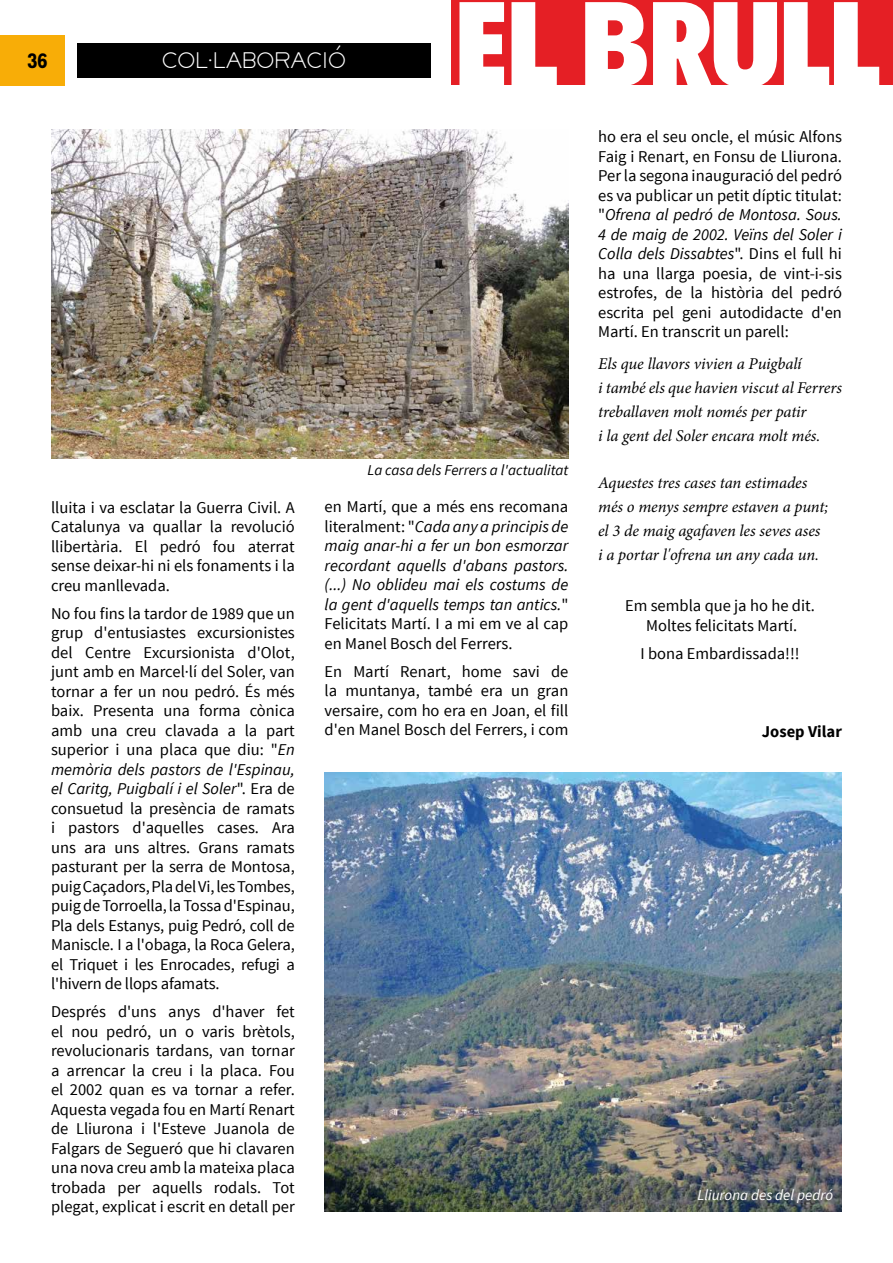
<style>
.page{position:relative;width:893px;height:1263px;background:#fff}
.page>*{position:absolute;margin:0;border:0;box-sizing:border-box;transform-origin:0 0}
.t1{font:900 122.4px "Decalotype";color:#fff}
.t2{font:700 21px "Decalotype";color:#000}
.t3{font:200 18px "Lorano";color:#fff}
.t4{font:16.5px/19.5px "Source Sans Pro";color:#000;text-align:justify}
.t5{font:italic 16.5px/23.7px "Minion Pro";letter-spacing:-.005em;color:#000}
.t6{font:italic 16.5px/19.5px "Source Sans Pro";color:#000;text-align:justify}
.t7{font:700 16.5px "Source Sans Pro";color:#000}
.t8{font:italic 15px "Source Sans Pro";color:#000}
.t9{font:italic 15px "Source Sans Pro";color:#fff}
.s1{font-style:italic}
.s2{font-style:normal}
</style>
<div class="page">
<div style="left:451px;top:0;width:441px;height:85px;background:#e51f25"></div>
<div style="left:77px;top:43px;width:353px;height:34px;background:#000"></div>
<div style="left:0;top:35px;width:65px;height:50px;background:#f8ad07"></div>
<img style="left:51px;top:130px;width:517px;height:328px">
<img style="left:325px;top:772px;width:517px;height:440px">
<p class="t2" style="left:28px;top:46px;width:21px">36</p>
<p class="t3" style="left:162px;top:45px;width:185px">COL·LABORACIÓ</p>
<h1 class="t1" style="left:456px;top:-41px;width:426px">EL BRULL</h1>
<p class="t4" style="left:51px;top:498px;width:245px">lluita i va esclatar la Guerra Civil. A Catalunya va quallar la revolució llibertària. El pedró fou aterrat sense deixar-hi ni els fonaments i la creu manllevada.</p>
<p class="t4" style="left:51px;top:604px;width:245px">No fou fins la tardor de 1989 que un grup d'entusiastes excursionistes del Centre Excursionista d'Olot, junt amb en Marcel·lí del Soler, van tornar a fer un nou pedró. És més baix. Presenta una forma cònica amb una creu clavada a la part superior i una placa que diu: "<span class="s1">En memòria dels pastors de l'Espinau, el Caritg, Puigbalí i el Soler</span>". Era de consuetud la presència de ramats i pastors d'aquelles cases. Ara uns ara uns altres. Grans ramats pasturant per la serra de Montosa, puig Caçadors, Pla del Vi, les Tombes, puig de Torroella, la Tossa d'Espinau, Pla dels Estanys, puig Pedró, coll de Maniscle. I a l'obaga, la Roca Gelera, el Triquet i les Enrocades, refugi a l'hivern de llops afamats.</p>
<p class="t4" style="left:51px;top:1002px;width:245px">Després d'uns anys d'haver fet el nou pedró, un o varis brètols, revolucionaris tardans, van tornar a arrencar la creu i la placa. Fou el 2002 quan es va tornar a refer.<br>Aquesta vegada fou en Martí Renart de Lliurona i l'Esteve Juanola de Falgars de Segueró que hi clavaren una nova creu amb la mateixa placa trobada per aquells rodals. Tot plegat, explicat i escrit en detall per</p>
<p class="t8" style="left:368px;top:460px;width:202px">La casa dels Ferrers a l'actualitat</p>
<p class="t6" style="left:325px;top:497px;width:245px"><span class="s2">en Martí, que a més ens recomana literalment: "</span>Cada any a principis de maig anar-hi a fer un bon esmorzar recordant aquells d'abans pastors. (...) No oblideu mai els costums de la gent d'aquells temps tan antics.<span class="s2">" Felicitats Martí. I a mi em ve al cap en Manel Bosch del Ferrers.</span></p>
<p class="t4" style="left:325px;top:662px;width:245px">En Martí Renart, home savi de la muntanya, també era un gran versaire, com ho era en Joan, el fill d'en Manel Bosch del Ferrers, i com</p>
<p class="t4" style="left:598px;top:127px;width:245px">ho era el seu oncle, el músic Alfons Faig i Renart, en Fonsu de Lliurona.<br>Per la segona inauguració del pedró es va publicar un petit díptic titulat: "<span class="s1">Ofrena al pedró de Montosa. Sous.<br>4 de maig de 2002. Veïns del Soler i Colla dels Dissabtes</span>". Dins el full hi ha una llarga poesia, de vint-i-sis estrofes, de la història del pedró escrita pel geni autodidacte d'en Martí. En transcrit un parell:</p>
<p class="t5" style="left:598px;top:352px;width:245px">Els que llavors vivien a Puigbalí<br>i també els que havien viscut al Ferrers treballaven molt només per patir<br>i la gent del Soler encara molt més.</p>
<p class="t5" style="left:598px;top:471px;width:232px">Aquestes tres cases tan estimades més o menys sempre estaven a punt; el 3 de maig agafaven les seves ases i a portar l'ofrena un any cada un.</p>
<p class="t4" style="left:625px;top:596px;width:191px;text-align:center">Em sembla que ja ho he dit.<br>Moltes felicitats Martí.</p>
<p class="t4" style="left:640px;top:644px;width:161px">I bona Embardissada!!!</p>
<p class="t7" style="left:762px;top:721px;width:81px">Josep Vilar</p>
<p class="t9" style="left:697px;top:1185px;width:137px">Lliurona des del pedró</p>
</div>
